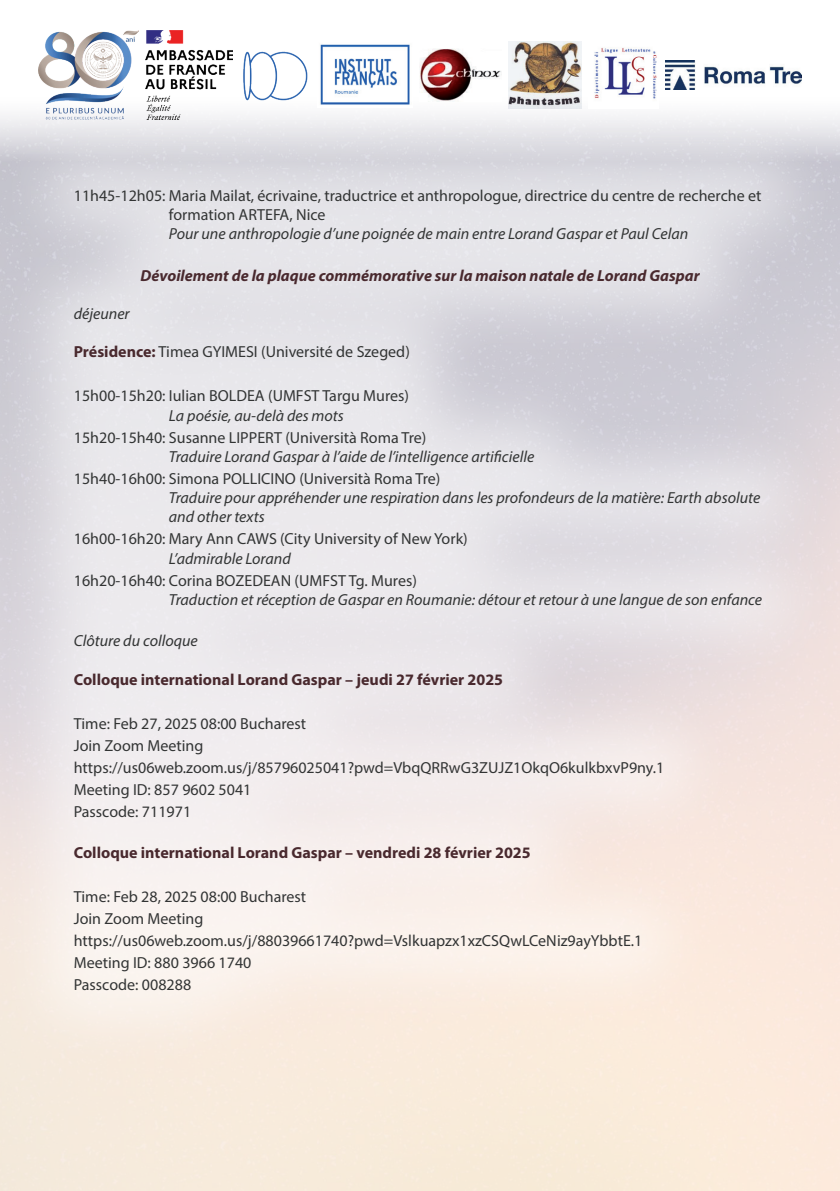
<style>
.page{position:relative;width:840px;height:1191px;background:#fff}
.page>*{position:absolute;margin:0;border:0;box-sizing:border-box;transform-origin:0 0}
.t1{font:16px/22px "Myriad Pro";color:#323434}
.t2{font:italic 16px/19.2px "Myriad Pro";color:#323434}
.t3{font:700 16px "Myriad Pro";color:#49292e}
.t4{font:italic 700 16px "Myriad Pro";color:#49292e}
.s1{font-weight:700;color:#49292e}
</style>
<div class="page">
<img style="left:38px;top:30px;width:100px;height:79px">
<img style="left:145px;top:30px;width:87px;height:79px">
<img style="left:243px;top:51px;width:65px;height:50px">
<img style="left:320px;top:44px;width:90px;height:61px">
<img style="left:420px;top:49px;width:81px;height:52px">
<img style="left:508px;top:41px;width:73px;height:67px">
<img style="left:594px;top:48px;width:63px;height:51px">
<img style="left:665px;top:60px;width:136px;height:30px">
<div style="left:0;top:109px;width:839px;height:962px;background:#fff;opacity:.55"></div>
<p class="t1" style="left:169px;top:186px;width:593px;line-height:19.2px;text-indent:-95px">11h45-12h05: Maria Mailat, écrivaine, traductrice et anthropologue, directrice du centre de recherche et formation ARTEFA, Nice</p>
<p class="t2" style="left:169px;top:224px;width:520px">Pour une anthropologie d’une poignée de main entre Lorand Gaspar et Paul Celan</p>
<p class="t4" style="left:140px;top:265px;width:560px">Dévoilement de la plaque commémorative sur la maison natale de Lorand Gaspar</p>
<p class="t2" style="left:74px;top:304px;width:57px">déjeuner</p>
<p class="t1" style="left:74px;top:341px;width:337px"><span class="s1">Présidence:</span> Timea GYIMESI (Université de Szeged)</p>
<p class="t1" style="left:74px;top:385px;width:336px">15h00-15h20: Iulian BOLDEA (UMFST Targu Mures)</p>
<p class="t2" style="left:169px;top:405px;width:176px">La poésie, au-delà des mots</p>
<p class="t1" style="left:74px;top:426px;width:354px">15h20-15h40: Susanne LIPPERT (Università Roma Tre)</p>
<p class="t2" style="left:169px;top:446px;width:366px">Traduire Lorand Gaspar à l’aide de l’intelligence artificielle</p>
<p class="t1" style="left:74px;top:467px;width:368px">15h40-16h00: Simona POLLICINO (Università Roma Tre)</p>
<p class="t2" style="left:169px;top:488px;width:592px">Traduire pour appréhender une respiration dans les profondeurs de la matière: Earth absolute and other texts</p>
<p class="t1" style="left:74px;top:528px;width:395px">16h00-16h20: Mary Ann CAWS (City University of New York)</p>
<p class="t2" style="left:169px;top:548px;width:123px">L’admirable Lorand</p>
<p class="t1" style="left:74px;top:569px;width:344px">16h20-16h40: Corina BOZEDEAN (UMFST Tg. Mures)</p>
<p class="t2" style="left:169px;top:589px;width:594px">Traduction et réception de Gaspar en Roumanie: détour et retour à une langue de son enfance</p>
<p class="t2" style="left:74px;top:631px;width:125px">Clôture du colloque</p>
<p class="t3" style="left:74px;top:668px;width:430px">Colloque international Lorand Gaspar – jeudi 27 février 2025</p>
<p class="t1" style="left:74px;top:712px;width:591px">Time: Feb 27, 2025 08:00 Bucharest<br>Join Zoom Meeting https://us06web.zoom.us/j/85796025041?pwd=VbqQRRwG3ZUJZ1OkqO6kulkbxvP9ny.1<br>Meeting ID: 857 9602 5041<br>Passcode: 711971</p>
<p class="t3" style="left:74px;top:842px;width:458px">Colloque international Lorand Gaspar – vendredi 28 février 2025</p>
<p class="t1" style="left:74px;top:885px;width:569px">Time: Feb 28, 2025 08:00 Bucharest<br>Join Zoom Meeting https://us06web.zoom.us/j/88039661740?pwd=Vslkuapzx1xzCSQwLCeNiz9ayYbbtE.1<br>Meeting ID: 880 3966 1740<br>Passcode: 008288</p>
</div>
